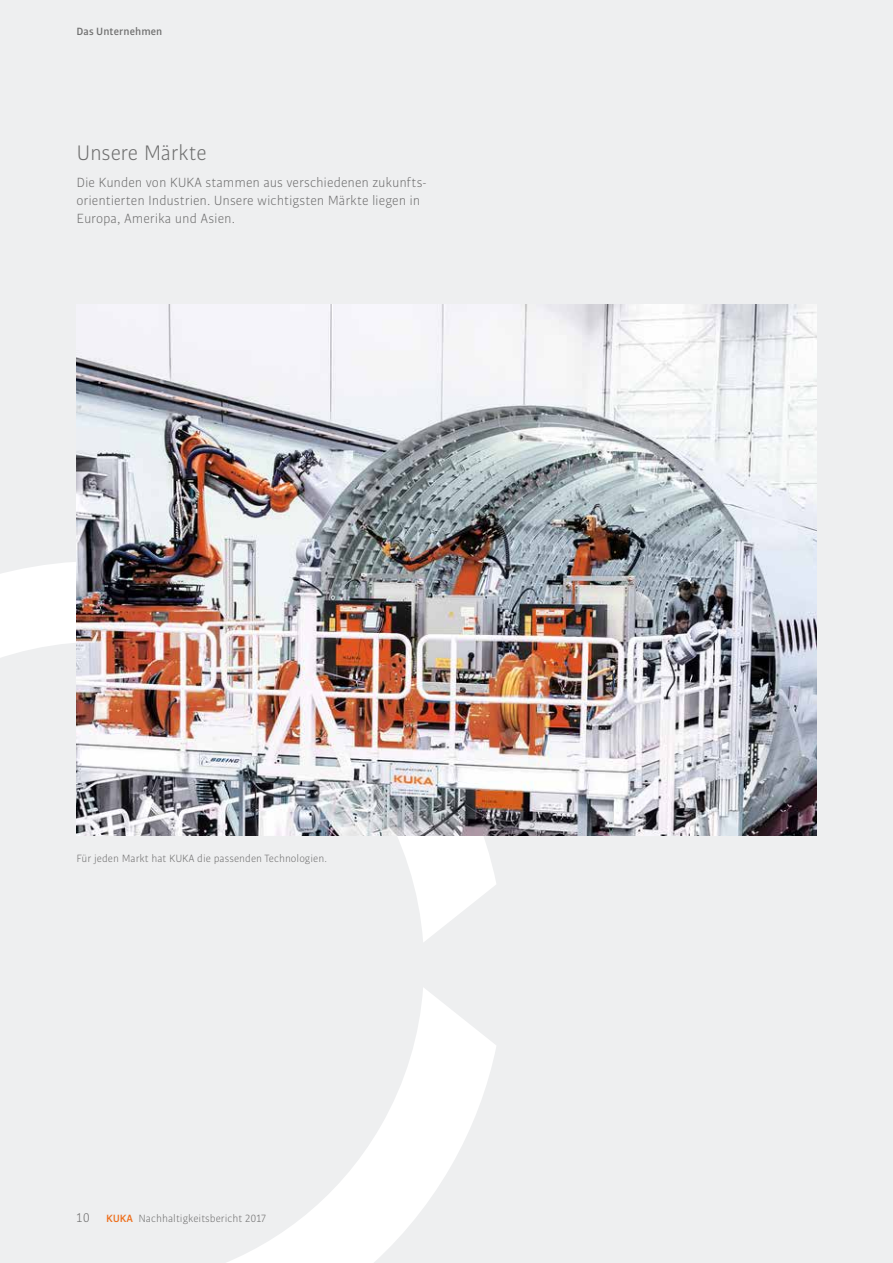
<style>
.page{position:relative;width:893px;height:1263px;background:#eeeff0}
.page>*{position:absolute;margin:0;border:0;box-sizing:border-box;transform-origin:0 0}
.t1{font:22.5px "KUKA Bulo";letter-spacing:-.015em;color:#6f6f6f}
.t2{font:14.25px/18px "KUKA Bulo";letter-spacing:-.005em;color:#6f6f6f}
.t3{font:11.25px "KUKA Bulo";color:#6f6f6f}
.t4{font:700 11.25px "KUKA Bulo";letter-spacing:.01em;color:#6f6f6f}
.s1{font-size:13.5px}
.s2{font-weight:700;color:#ed6f1d}
</style>
<div class="page">
<svg style="left:0;top:546px;width:496px;height:396px"></svg>
<svg style="left:227px;top:988px;width:269px;height:275px"></svg>
<img style="left:77px;top:304px;width:739px;height:531px">
<p class="t4" style="left:77px;top:24px;width:87px">Das Unternehmen</p>
<h1 class="t1" style="left:77px;top:139px;width:132px">Unsere Märkte</h1>
<p class="t2" style="left:77px;top:173px;width:352px">Die Kunden von KUKA stammen aus verschiedenen zukunfts&shy;orientierten Industrien. Unsere wichtigsten Märkte liegen in<br>Europa, Amerika und Asien.</p>
<p class="t3" style="left:77px;top:851px;width:252px">Für jeden Markt hat KUKA die passenden Technologien.</p>
<p class="t3" style="left:77px;top:1212px;width:191px"><span class="s1">10</span> <span class="s2">KUKA</span> Nachhaltigkeitsbericht 2017</p>
</div>
